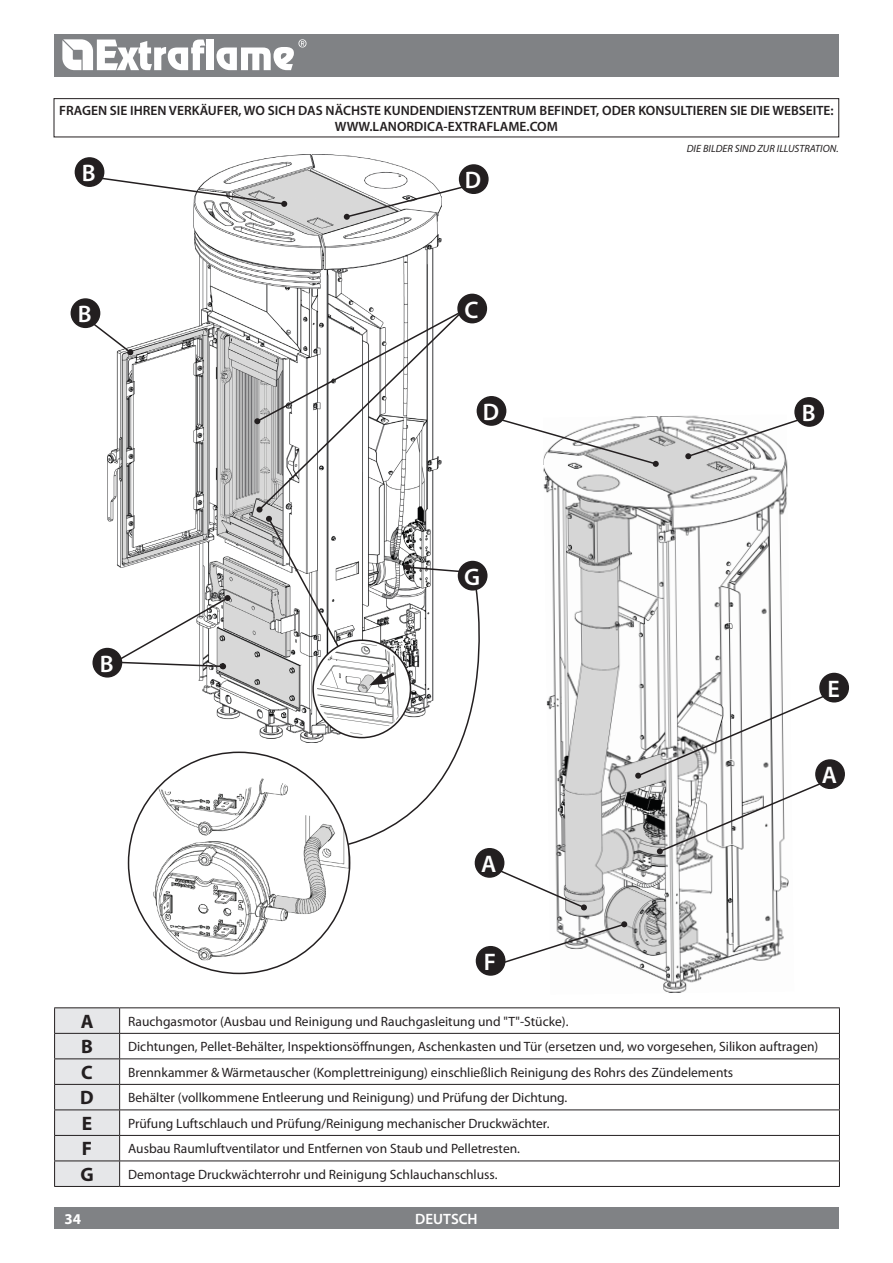
<style>
.page{position:relative;width:893px;height:1263px;background:#fff}
.page>*{position:absolute;margin:0;border:0;box-sizing:border-box;transform-origin:0 0}
.t1{font:600 24px "Myriad Pro";color:#fff}
.t2{font:700 19.5px "Myriad Pro";color:#231f20}
.t3{font:600 15px "Myriad Pro";color:#fff}
.t4{font:700 15px "Myriad Pro";color:#fff}
.t5{font:13.5px "Myriad Pro";color:#231f20}
.t6{font:600 13.5px "Myriad Pro";color:#231f20}
.t7{font:italic 10.5px "Myriad Pro";color:#231f20}
</style>
<div class="page">
<img style="left:107px;top:155px;width:334px;height:587px">
<div style="left:458px;top:294px;width:28px;height:29px;background:#231f20;border-radius:50%"></div>
<div style="left:457px;top:294px;width:30px;height:29px;border:2px solid #231f20;border-radius:50%"></div>
<svg style="left:92px;top:322px;width:41px;height:33px"></svg>
<div style="left:71px;top:299px;width:29px;height:28px;background:#231f20;border-radius:50%"></div>
<div style="left:71px;top:298px;width:29px;height:30px;border:2px solid #231f20;border-radius:50%"></div>
<svg style="left:254px;top:311px;width:209px;height:338px"></svg>
<svg style="left:344px;top:185px;width:121px;height:35px"></svg>
<div style="left:460px;top:165px;width:28px;height:28px;background:#231f20;border-radius:50%"></div>
<div style="left:459px;top:164px;width:30px;height:30px;border:2px solid #231f20;border-radius:50%"></div>
<div style="left:93px;top:648px;width:28px;height:29px;background:#231f20;border-radius:50%"></div>
<div style="left:92px;top:648px;width:30px;height:29px;border:2px solid #231f20;border-radius:50%"></div>
<svg style="left:98px;top:176px;width:189px;height:31px"></svg>
<div style="left:75px;top:158px;width:29px;height:28px;background:#231f20;border-radius:50%"></div>
<div style="left:75px;top:157px;width:29px;height:30px;border:2px solid #231f20;border-radius:50%"></div>
<img style="left:313px;top:640px;width:33px;height:98px">
<svg style="left:113px;top:595px;width:118px;height:74px"></svg>
<img style="left:543px;top:416px;width:246px;height:577px">
<div style="left:477px;top:397px;width:29px;height:28px;background:#231f20;border-radius:50%"></div>
<div style="left:477px;top:396px;width:29px;height:30px;border:2px solid #231f20;border-radius:50%"></div>
<div style="left:476px;top:947px;width:29px;height:28px;background:#231f20;border-radius:50%"></div>
<div style="left:476px;top:946px;width:29px;height:30px;border:2px solid #231f20;border-radius:50%"></div>
<svg style="left:635px;top:691px;width:199px;height:163px"></svg>
<div style="left:816px;top:760px;width:28px;height:28px;background:#231f20;border-radius:50%"></div>
<div style="left:815px;top:759px;width:30px;height:30px;border:2px solid #231f20;border-radius:50%"></div>
<svg style="left:498px;top:417px;width:161px;height:50px"></svg>
<svg style="left:495px;top:921px;width:132px;height:45px"></svg>
<div style="left:820px;top:673px;width:28px;height:29px;background:#231f20;border-radius:50%"></div>
<div style="left:819px;top:673px;width:30px;height:29px;border:2px solid #231f20;border-radius:50%"></div>
<svg style="left:685px;top:415px;width:120px;height:44px"></svg>
<div style="left:795px;top:398px;width:28px;height:28px;background:#231f20;border-radius:50%"></div>
<div style="left:794px;top:397px;width:30px;height:30px;border:2px solid #231f20;border-radius:50%"></div>
<svg style="left:496px;top:868px;width:91px;height:42px"></svg>
<div style="left:475px;top:849px;width:29px;height:28px;background:#231f20;border-radius:50%"></div>
<div style="left:475px;top:848px;width:29px;height:30px;border:2px solid #231f20;border-radius:50%"></div>
<img style="left:153px;top:757px;width:197px;height:203px">
<svg style="left:346px;top:578px;width:142px;height:268px"></svg>
<div style="left:458px;top:561px;width:29px;height:29px;background:#231f20;border-radius:50%"></div>
<div style="left:458px;top:561px;width:29px;height:29px;border:2px solid #231f20;border-radius:50%"></div>
<div style="left:54px;top:34px;width:785px;height:43px;background:#808285"></div>
<div style="left:54px;top:1208px;width:785px;height:21px;background:#808285"></div>
<svg style="left:62px;top:39px;width:143px;height:31px"></svg>
<div style="left:207px;top:40px;width:7px;height:30px;background:#fff"></div>
<svg style="left:216px;top:39px;width:90px;height:31px"></svg>
<div style="left:54px;top:98px;width:785px;height:39px;border:1px solid #231f20"></div>
<hr style="left:54px;top:1007px;width:66px;height:1px;background:#231f20">
<hr style="left:120px;top:1007px;width:720px;height:1px;background:#231f20">
<hr style="left:120px;top:1033px;width:720px;height:1px;background:#231f20">
<hr style="left:120px;top:1058px;width:720px;height:1px;background:#231f20">
<hr style="left:120px;top:1084px;width:720px;height:1px;background:#231f20">
<hr style="left:120px;top:1109px;width:720px;height:1px;background:#231f20">
<hr style="left:120px;top:1135px;width:720px;height:1px;background:#231f20">
<hr style="left:120px;top:1160px;width:720px;height:1px;background:#231f20">
<svg style="left:54px;top:1008px;width:66px;height:178px;background:#d9dadc"></svg>
<svg style="left:839px;top:1008px;width:1px;height:178px"></svg>
<hr style="left:54px;top:1186px;width:66px;height:1px;background:#231f20">
<hr style="left:120px;top:1186px;width:720px;height:1px;background:#231f20">
<p class="t6" style="left:59px;top:102px;width:9px">FRAGEN</p>
<p class="t6" style="left:110px;top:102px;width:29px">SIE IHREN</p>
<p class="t6" style="left:169px;top:102px;width:17px">VERKÄUFER</p>
<p class="t6" style="left:238px;top:102px;width:44px">, WO SICH</p>
<p class="t6" style="left:298px;top:102px;width:37px">DA S NÄCH</p>
<p class="t6" style="left:360px;top:102px;width:33px">STE KUNDENDIEN</p>
<p class="t6" style="left:464px;top:102px;width:17px">STZENTRUM</p>
<p class="t6" style="left:540px;top:102px;width:9px">BEFINDET</p>
<p class="t6" style="left:596px;top:102px;width:16px">, ODER</p>
<p class="t6" style="left:638px;top:102px;width:10px">KON</p>
<p class="t6" style="left:664px;top:102px;width:15px">SULTIEREN</p>
<p class="t6" style="left:730px;top:102px;width:83px">SIE DIE WEBSEITE</p>
<p class="t6" style="left:830px;top:102px;width:5px">:</p>
<p class="t6" style="left:335px;top:118px;width:47px">WWW.LANORDICA</p>
<p class="t6" style="left:444px;top:118px;width:29px">-EXTRAFLAME</p>
<p class="t6" style="left:526px;top:118px;width:14px">.COM</p>
<p class="t7" style="left:687px;top:141px;width:153px">DIE BILDER SIND ZUR ILLUSTRATION.</p>
<h1 class="t1" style="left:82px;top:158px;width:13px">B</h1>
<h1 class="t1" style="left:465px;top:165px;width:15px">D</h1>
<h1 class="t1" style="left:78px;top:299px;width:13px">B</h1>
<h1 class="t1" style="left:465px;top:294px;width:14px">C</h1>
<h1 class="t1" style="left:483px;top:397px;width:15px">D</h1>
<h1 class="t1" style="left:100px;top:648px;width:13px">B</h1>
<h1 class="t1" style="left:464px;top:561px;width:15px">G</h1>
<h1 class="t1" style="left:481px;top:848px;width:16px">A</h1>
<h1 class="t1" style="left:484px;top:946px;width:11px">F</h1>
<h1 class="t1" style="left:802px;top:398px;width:13px">B</h1>
<h1 class="t1" style="left:827px;top:673px;width:11px">E</h1>
<h1 class="t1" style="left:822px;top:760px;width:16px">A</h1>
<h2 class="t2" style="left:81px;top:1008px;width:13px">A</h2>
<p class="t5" style="left:128px;top:1013px;width:442px">Rauchgasmotor (Ausbau und Reinigung und Rauchgasleitung und "T"-Stücke).</p>
<h2 class="t2" style="left:81px;top:1034px;width:13px">B</h2>
<p class="t5" style="left:128px;top:1038px;width:692px">Dichtungen, Pellet-Behälter, Inspektionsöffnungen, Aschenkasten und Tür (ersetzen und, wo vorgesehen, Silikon auftragen)</p>
<h2 class="t2" style="left:81px;top:1060px;width:12px">C</h2>
<p class="t5" style="left:128px;top:1064px;width:607px">Brennkammer &amp; Wärmetauscher (Komplettreinigung) einschließlich Reinigung des Rohrs des Zündelements</p>
<h2 class="t2" style="left:80px;top:1085px;width:13px">D</h2>
<p class="t5" style="left:128px;top:1089px;width:441px">Behälter (vollkommene Entleerung und Reinigung) und Prüfung der Dichtung.</p>
<h2 class="t2" style="left:82px;top:1111px;width:10px">E</h2>
<p class="t5" style="left:128px;top:1115px;width:423px">Prüfung Luftschlauch und Prüfung/Reinigung mechanischer Druckwächter.</p>
<h2 class="t2" style="left:82px;top:1136px;width:10px">F</h2>
<p class="t5" style="left:128px;top:1140px;width:393px">Ausbau Raumluftventilator und Entfernen von Staub und Pelletresten.</p>
<h2 class="t2" style="left:80px;top:1162px;width:15px">g</h2>
<p class="t5" style="left:128px;top:1166px;width:371px">Demontage Druckwächterrohr und Reinigung Schlauchanschluss.</p>
<p class="t4" style="left:65px;top:1209px;width:18px">34</p>
<p class="t3" style="left:415px;top:1209px;width:64px">DEUTSCH</p>
</div>
